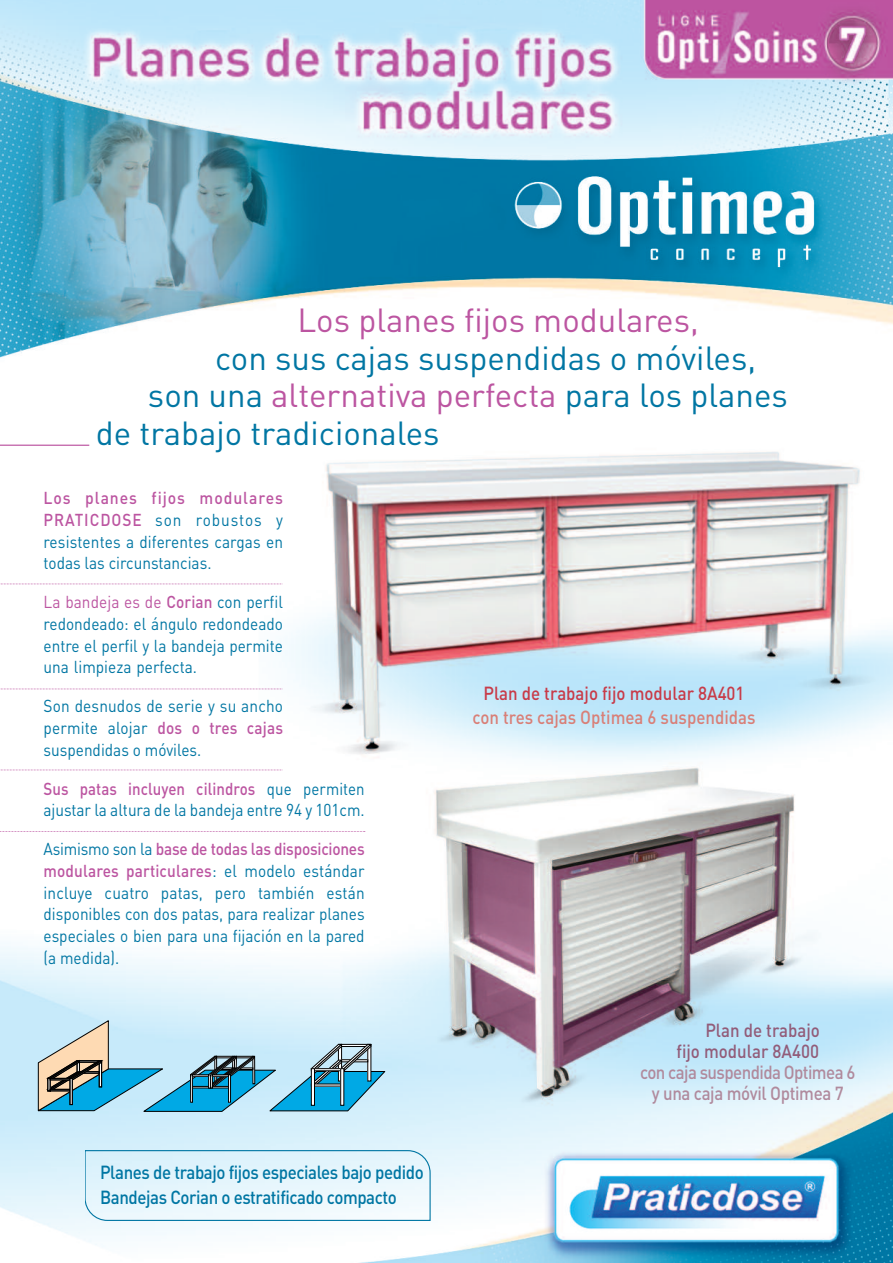
<style>
.page{position:relative;width:893px;height:1263px;background:#fff}
.page>*{position:absolute;margin:0;border:0;box-sizing:border-box;transform-origin:0 0}
.t1{font:33px "DIN";color:#0076a3}
.t2{font:33px "DIN";color:#bc55a1}
.t3{font:500 18.75px/25.2px "DIN";letter-spacing:-.025em;color:#0076a3;scale:.9 1}
.t4{font:500 18.75px/21px "DIN";letter-spacing:-.035em;color:#b08a9d;text-align:center;scale:.9 1}
.t5{font:500 18.75px "DIN";color:#d97f77;scale:.9 1}
.t6{font:500 18.75px "DIN";color:#c83b49;scale:.9 1}
.t7{font:500 18.75px/21px "DIN";color:#925c79;text-align:right;scale:.9 1}
.t8{font:17.1px/21.8px "DIN";color:#0076a3;text-align:justify;scale:.9 1}
.t9{font:17.1px/21.8px "DIN";color:#0076a3;scale:.88 1}
.s1{color:#bc55a1}
.s2{font-weight:500;color:#bc55a1}
</style>
<div class="page">
<img style="left:0;top:0;width:893px;height:1263px">
<hr style="left:0;top:445px;width:89px;height:1px;background:#bc55a1">
<svg style="left:0;top:584px;width:283px;height:1px"></svg>
<svg style="left:0;top:689px;width:283px;height:1px"></svg>
<svg style="left:0;top:770px;width:283px;height:1px"></svg>
<svg style="left:0;top:831px;width:365px;height:1px"></svg>
<svg style="left:38px;top:1020px;width:348px;height:92px;background:#91c4d6"></svg>
<div style="left:311px;top:1068px;width:4px;height:37px;border:1px solid #000"></div>
<svg style="left:85px;top:1151px;width:345px;height:69px"></svg>
<h1 class="t2" style="left:297px;top:301px;width:403px">Los planes fijos modulares,</h1>
<h1 class="t1" style="left:215px;top:339px;width:542px">con sus cajas suspendidas o móviles,</h1>
<h1 class="t1" style="left:148px;top:376px;width:641px">son una <span class="s1">alternativa perfecta</span> para los planes</h1>
<h1 class="t1" style="left:96px;top:414px;width:345px">de trabajo tradicionales</h1>
<p class="t8" style="left:44px;top:487px;width:268px"><span class="s2">Los planes fijos modulares PRATICDOSE</span> son robustos y resistentes a diferentes cargas en todas las circunstancias.</p>
<p class="t8" style="left:44px;top:591px;width:268px"><span class="s1">La bandeja es de</span> <span class="s2">Corian</span> con perfil redondeado: el ángulo redondeado entre el perfil y la bandeja permite una limpieza perfecta.</p>
<p class="t8" style="left:44px;top:695px;width:268px">Son desnudos de serie y su ancho permite alojar <span class="s2">dos o tres cajas </span>suspendidas o móviles.</p>
<p class="t9" style="left:44px;top:778px;width:366px"><span class="s2">Sus patas incluyen cilindros</span> que permiten ajustar la altura de la bandeja entre 94 y 101cm.</p>
<p class="t8" style="left:44px;top:838px;width:358px">Asimismo son la <span class="s2">base de todas las disposiciones modulares particulares</span>: el modelo estándar incluye cuatro patas, pero también están disponibles con dos patas, para realizar planes especiales o bien para una fijación en la pared (a medida).</p>
<p class="t3" style="left:100px;top:1159px;width:361px">Planes de trabajo fijos especiales bajo pedido<br>Bandejas Corian o estratificado compacto</p>
<p class="t6" style="left:483px;top:682px;width:292px">Plan de trabajo fijo modular 8A401</p>
<p class="t5" style="left:472px;top:706px;width:316px">con tres cajas Optimea 6 suspendidas</p>
<p class="t7" style="left:676px;top:1020px;width:161px">Plan de trabajo<br>fijo modular 8A400</p>
<p class="t4" style="left:640px;top:1062px;width:241px">con caja suspendida Optimea 6 y una caja móvil Optimea 7</p>
</div>
